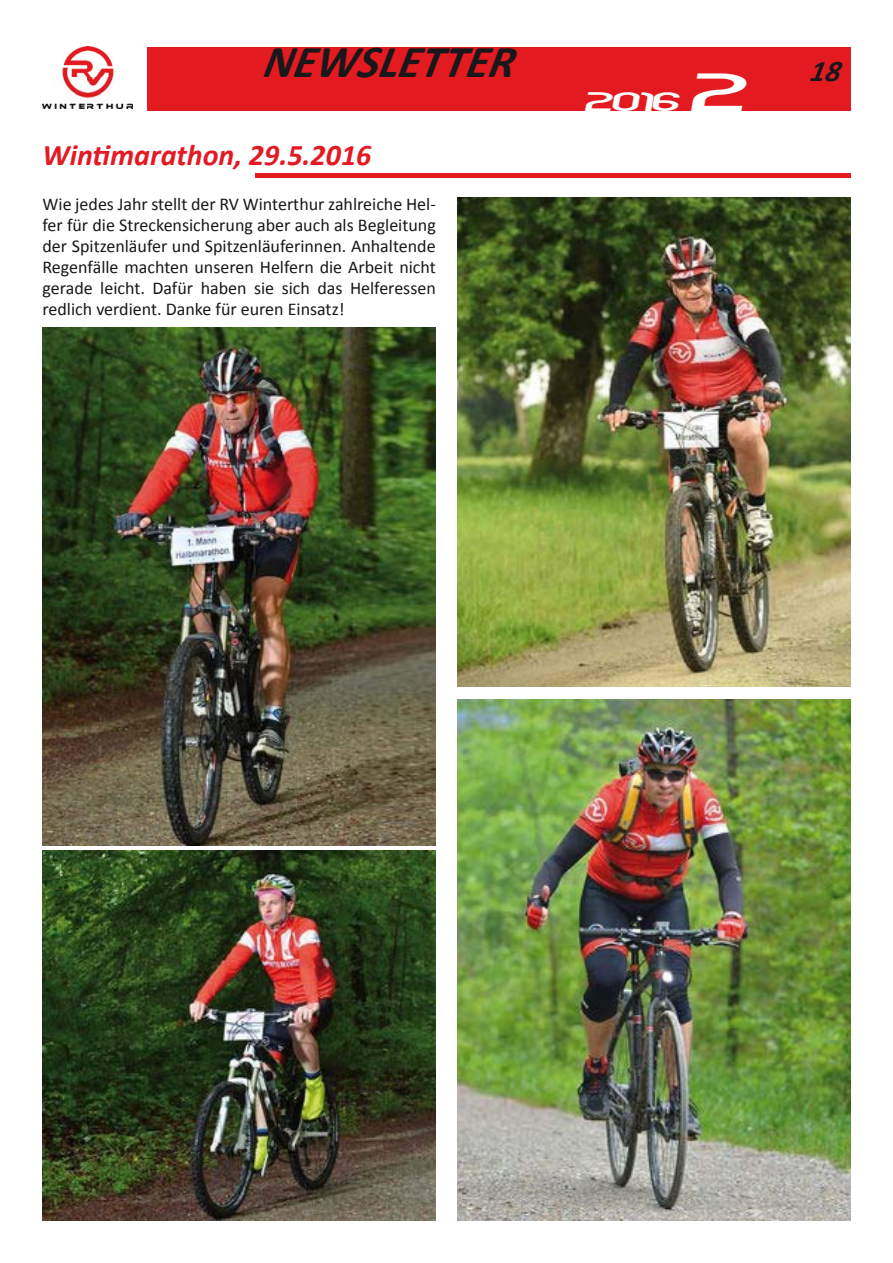
<style>
.page{position:relative;width:893px;height:1263px;background:#fff}
.page>*{position:absolute;margin:0;border:0;box-sizing:border-box;transform-origin:0 0}
.t1{font:italic 700 45.75px "Calibri";color:#1a171b}
.t2{font:italic 700 30px "Calibri";color:#e31a23}
.t3{font:italic 700 30px "Calibri";color:#1a171b}
.t4{font:italic 23.55px "Timeline";color:#fff}
.t5{font:18px/21px "Calibri";color:#1a171b;text-align:justify}
.s1{font-size:47.1px}
</style>
<div class="page">
<div style="left:147px;top:47px;width:703px;height:64px;background:#e31b21"></div>
<img style="left:42px;top:47px;width:91px;height:62px">
<hr style="left:255px;top:173px;width:595px;height:4px;background:#e31b21">
<img style="left:457px;top:198px;width:393px;height:489px">
<img style="left:43px;top:327px;width:316px;height:519px">
<img style="left:457px;top:699px;width:393px;height:521px">
<img style="left:43px;top:850px;width:393px;height:370px">
<img style="left:359px;top:327px;width:77px;height:519px">
<p class="t1" style="left:262px;top:33px;width:262px">NEWSLETTER</p>
<p class="t2" style="left:43px;top:137px;width:330px">Wintimarathon, 29.5.2016</p>
<p class="t5" style="left:43px;top:193px;width:395px">Wie jedes Jahr stellt der RV Winterthur zahlreiche Hel&shy;fer für die Streckensicherung aber auch als Begleitung der Spitzenläufer und Spitzenläuferinnen. Anhaltende Regenfälle machten unseren Helfern die Arbeit nicht gerade leicht. Dafür haben sie sich das Helferessen redlich verdient. Danke für euren Einsatz!</p>
<p class="t4" style="left:585px;top:92px;width:161px">2016 <span class="s1">2</span></p>
<p class="t3" style="left:809px;top:53px;width:38px">18</p>
</div>
